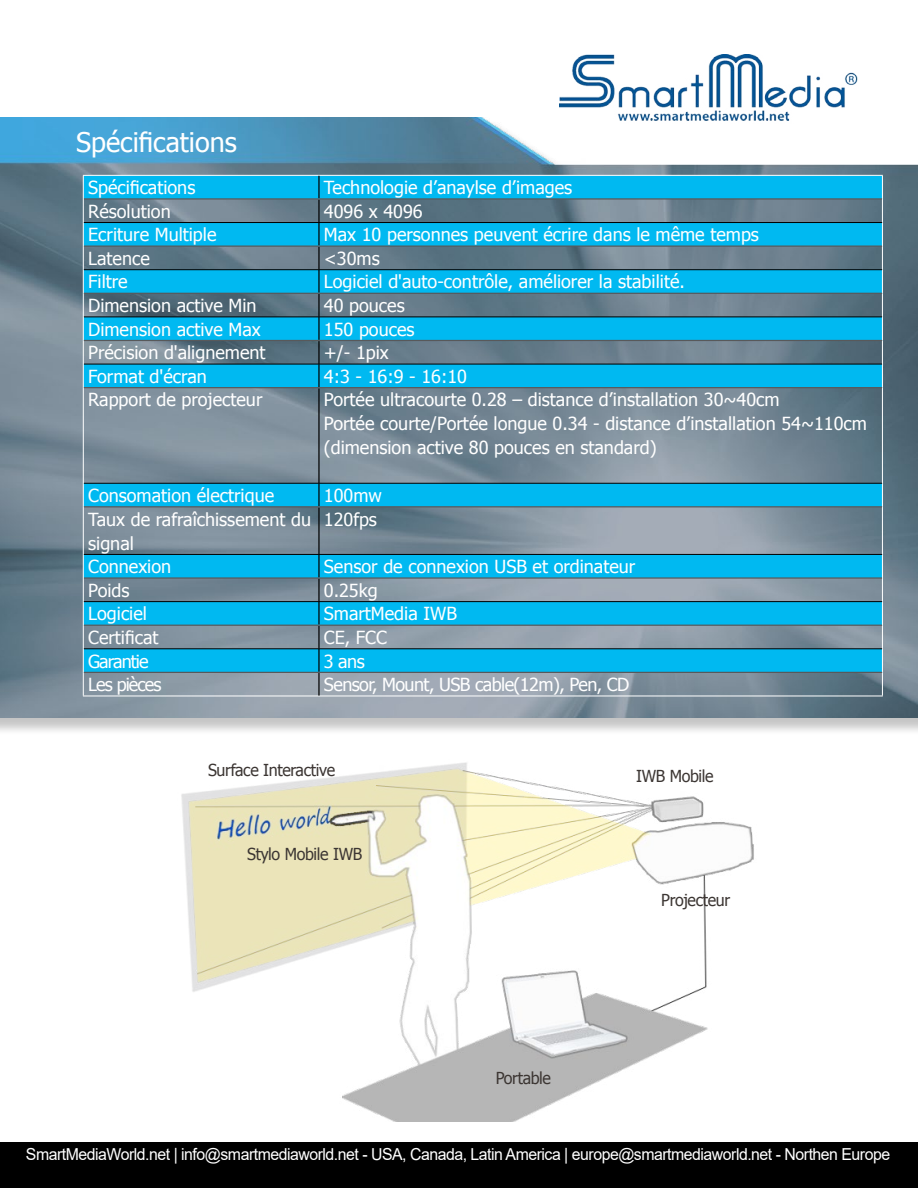
<style>
.page{position:relative;width:918px;height:1188px;background:#fff}
.page>*{position:absolute;margin:0;border:0;box-sizing:border-box;transform-origin:0 0}
.t1{font:27px "Tahoma";color:#fff}
.t2{font:18px/24px "Tahoma";color:#fff}
.t3{font:18px "Tahoma";letter-spacing:-.03em;color:#fff}
.t4{font:18px "Tahoma";letter-spacing:-.05em;color:#fff}
.t5{font:16.5px "Arial";letter-spacing:-.03em;color:#fff;scale:.96 1}
.t6{font:16.5px "Tahoma";letter-spacing:-.02em;color:#3c3633}
</style>
<div class="page">
<img style="left:559px;top:54px;width:299px;height:64px">
<div style="left:0;top:120px;width:918px;height:616px;background:#000;opacity:.23"></div>
<img style="left:0;top:118px;width:918px;height:599px">
<svg style="left:84px;top:176px;width:798px;height:496px;background:#449cbb"></svg>
<hr style="left:83px;top:175px;width:236px;height:1px;background:#fff">
<hr style="left:319px;top:175px;width:564px;height:1px;background:#fff">
<svg style="left:882px;top:176px;width:1px;height:212px"></svg>
<hr style="left:882px;top:388px;width:1px;height:95px;background:#fff">
<svg style="left:882px;top:483px;width:1px;height:24px"></svg>
<hr style="left:882px;top:507px;width:1px;height:47px;background:#fff">
<svg style="left:882px;top:554px;width:1px;height:142px"></svg>
<hr style="left:83px;top:696px;width:236px;height:1px;background:#fff">
<hr style="left:319px;top:696px;width:564px;height:1px;background:#fff">
<hr style="left:318px;top:176px;width:2px;height:22px;background:#000">
<hr style="left:318px;top:200px;width:2px;height:22px;background:#000">
<hr style="left:318px;top:223px;width:2px;height:23px;background:#000">
<hr style="left:318px;top:247px;width:2px;height:23px;background:#000">
<hr style="left:318px;top:270px;width:2px;height:23px;background:#000">
<hr style="left:318px;top:294px;width:2px;height:23px;background:#000">
<hr style="left:318px;top:317px;width:2px;height:23px;background:#000">
<hr style="left:318px;top:341px;width:2px;height:23px;background:#000">
<hr style="left:318px;top:364px;width:2px;height:23px;background:#000">
<hr style="left:318px;top:388px;width:2px;height:95px;background:#000">
<hr style="left:318px;top:483px;width:2px;height:23px;background:#000">
<hr style="left:318px;top:507px;width:2px;height:47px;background:#000">
<hr style="left:318px;top:555px;width:2px;height:22px;background:#000">
<hr style="left:318px;top:579px;width:2px;height:22px;background:#000">
<hr style="left:318px;top:602px;width:2px;height:23px;background:#000">
<hr style="left:318px;top:626px;width:2px;height:23px;background:#000">
<hr style="left:318px;top:649px;width:2px;height:23px;background:#000">
<hr style="left:318px;top:673px;width:2px;height:23px;background:#000">
<hr style="left:84px;top:198px;width:235px;height:2px;background:#58595b">
<hr style="left:319px;top:198px;width:563px;height:2px;background:#58595b">
<hr style="left:84px;top:246px;width:235px;height:1px;background:#58595b">
<hr style="left:319px;top:246px;width:563px;height:1px;background:#58595b">
<hr style="left:84px;top:293px;width:235px;height:1px;background:#58595b">
<hr style="left:319px;top:293px;width:563px;height:1px;background:#58595b">
<hr style="left:84px;top:340px;width:235px;height:1px;background:#58595b">
<hr style="left:319px;top:340px;width:563px;height:1px;background:#58595b">
<hr style="left:84px;top:387px;width:235px;height:1px;background:#58595b">
<hr style="left:319px;top:387px;width:563px;height:1px;background:#58595b">
<hr style="left:84px;top:506px;width:235px;height:1px;background:#58595b">
<hr style="left:319px;top:506px;width:563px;height:1px;background:#58595b">
<hr style="left:84px;top:577px;width:235px;height:2px;background:#58595b">
<hr style="left:319px;top:577px;width:563px;height:2px;background:#58595b">
<hr style="left:84px;top:625px;width:235px;height:1px;background:#58595b">
<hr style="left:319px;top:625px;width:563px;height:1px;background:#58595b">
<hr style="left:84px;top:672px;width:235px;height:1px;background:#58595b">
<hr style="left:319px;top:672px;width:563px;height:1px;background:#58595b">
<hr style="left:84px;top:222px;width:235px;height:1px;background:#000">
<hr style="left:319px;top:222px;width:563px;height:1px;background:#000">
<hr style="left:84px;top:269px;width:235px;height:1px;background:#000">
<hr style="left:319px;top:269px;width:563px;height:1px;background:#000">
<hr style="left:84px;top:317px;width:235px;height:1px;background:#000">
<hr style="left:319px;top:317px;width:563px;height:1px;background:#000">
<hr style="left:84px;top:364px;width:235px;height:1px;background:#000">
<hr style="left:319px;top:364px;width:563px;height:1px;background:#000">
<hr style="left:84px;top:483px;width:235px;height:1px;background:#000">
<hr style="left:319px;top:483px;width:563px;height:1px;background:#000">
<hr style="left:84px;top:554px;width:235px;height:1px;background:#000">
<hr style="left:319px;top:554px;width:563px;height:1px;background:#000">
<hr style="left:84px;top:601px;width:235px;height:1px;background:#000">
<hr style="left:319px;top:601px;width:563px;height:1px;background:#000">
<hr style="left:84px;top:649px;width:235px;height:1px;background:#000">
<hr style="left:319px;top:649px;width:563px;height:1px;background:#000">
<svg style="left:83px;top:176px;width:1px;height:212px"></svg>
<hr style="left:83px;top:388px;width:1px;height:95px;background:#fff">
<svg style="left:83px;top:483px;width:1px;height:24px"></svg>
<hr style="left:83px;top:507px;width:1px;height:47px;background:#fff">
<svg style="left:83px;top:554px;width:1px;height:142px"></svg>
<img style="left:143px;top:734px;width:653px;height:387px">
<div style="left:0;top:1142px;width:918px;height:46px;background:#000"></div>
<h1 class="t1" style="left:76px;top:124px;width:162px">Spécifications</h1>
<p class="t2" style="left:88px;top:175px;width:109px">Spécifications</p>
<p class="t2" style="left:324px;top:175px;width:250px">Technologie d’anaylse d’images</p>
<p class="t2" style="left:88px;top:198px;width:84px">Résolution</p>
<p class="t2" style="left:324px;top:198px;width:100px">4096 x 4096</p>
<p class="t2" style="left:88px;top:222px;width:130px">Ecriture Multiple</p>
<p class="t2" style="left:324px;top:222px;width:437px">Max 10 personnes peuvent écrire dans le même temps</p>
<p class="t2" style="left:88px;top:245px;width:63px">Latence</p>
<p class="t2" style="left:324px;top:245px;width:57px">&lt;30ms</p>
<p class="t2" style="left:88px;top:269px;width:41px">Filtre</p>
<p class="t2" style="left:324px;top:269px;width:363px">Logiciel d'auto-contrôle, améliorer la stabilité.</p>
<p class="t2" style="left:88px;top:293px;width:170px">Dimension active Min</p>
<p class="t2" style="left:324px;top:293px;width:82px">40 pouces</p>
<p class="t2" style="left:88px;top:316px;width:174px">Dimension active Max</p>
<p class="t2" style="left:324px;top:316px;width:92px">150 pouces</p>
<p class="t2" style="left:88px;top:340px;width:179px">Précision d'alignement</p>
<p class="t2" style="left:324px;top:340px;width:66px">+/- 1pix</p>
<p class="t2" style="left:88px;top:363px;width:120px">Format d'écran</p>
<p class="t2" style="left:324px;top:363px;width:145px">4:3 - 16:9 - 16:10</p>
<p class="t2" style="left:88px;top:387px;width:176px">Rapport de projecteur</p>
<p class="t2" style="left:324px;top:387px;width:545px">Portée ultracourte 0.28 – distance d’installation 30~40cm<br>Portée courte/Portée longue 0.34 - distance d’installation 54~110cm (dimension active 80 pouces en standard)</p>
<p class="t2" style="left:88px;top:483px;width:188px">Consomation électrique</p>
<p class="t2" style="left:324px;top:483px;width:59px">100mw</p>
<p class="t2" style="left:88px;top:506px;width:224px">Taux de rafraîchissement du signal</p>
<p class="t2" style="left:324px;top:506px;width:55px">120fps</p>
<p class="t2" style="left:88px;top:554px;width:84px">Connexion</p>
<p class="t2" style="left:324px;top:554px;width:313px">Sensor de connexion USB et ordinateur</p>
<p class="t2" style="left:88px;top:577px;width:43px">Poids</p>
<p class="t2" style="left:324px;top:577px;width:55px">0.25kg</p>
<p class="t2" style="left:88px;top:601px;width:60px">Logiciel</p>
<p class="t2" style="left:324px;top:601px;width:135px">SmartMedia IWB</p>
<p class="t2" style="left:88px;top:625px;width:72px">Certificat</p>
<p class="t2" style="left:324px;top:625px;width:65px">CE, FCC</p>
<p class="t4" style="left:88px;top:649px;width:62px">Garantie</p>
<p class="t2" style="left:324px;top:648px;width:42px">3 ans</p>
<p class="t4" style="left:88px;top:673px;width:75px">Les pièces</p>
<p class="t3" style="left:324px;top:673px;width:307px">Sensor, Mount, USB cable(12m), Pen, CD</p>
<p class="t6" style="left:208px;top:759px;width:129px">Surface Interactive</p>
<p class="t6" style="left:247px;top:843px;width:117px">Stylo Mobile IWB</p>
<p class="t6" style="left:496px;top:1067px;width:57px">Portable</p>
<p class="t6" style="left:636px;top:765px;width:79px">IWB Mobile</p>
<p class="t6" style="left:661px;top:889px;width:71px">Projecteur</p>
<p class="t5" style="left:26px;top:1143px;width:902px">SmartMediaWorld.net | info@smartmediaworld.net - USA, Canada, Latin America | europe@smartmediaworld.net - Northen Europe</p>
</div>
